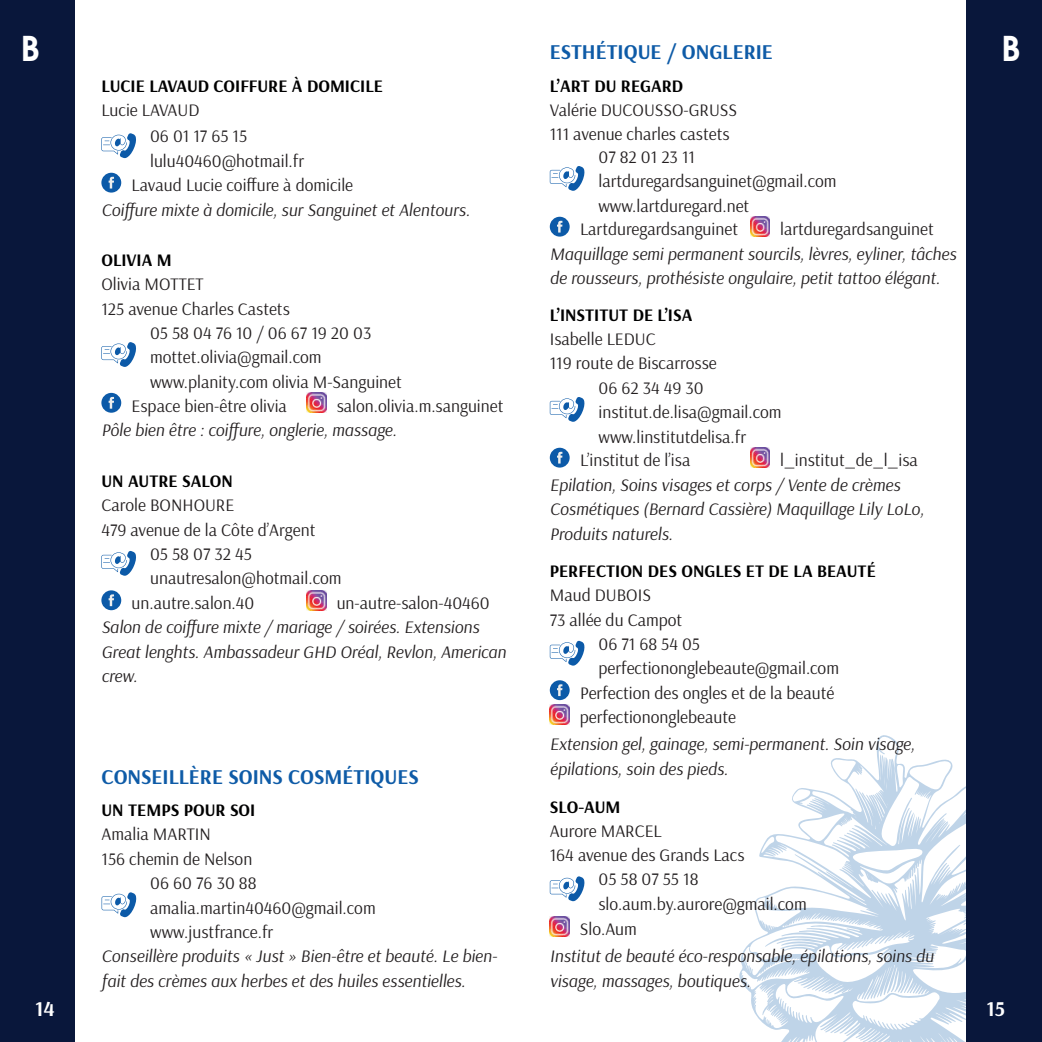
<style>
.page{position:relative;width:1042px;height:1042px;background:#fff}
.page>*{position:absolute;margin:0;border:0;box-sizing:border-box;transform-origin:0 0}
.t1{font:600 35px "Avant Garde IT Cby BT";color:#fff}
.t2{font:700 21px "Arsenal";color:#0e5ba7}
.t3{font:700 21px "Arsenal";color:#fff}
.t4{font:17.5px/26.2px "Arsenal";color:#231f20}
.t5{font:italic 17.5px/24.5px "Arsenal";color:#231f20}
.t6{font:700 17.5px "Arsenal";color:#000001}
</style>
<div class="page">
<svg style="left:739px;top:733px;width:228px;height:309px"></svg>
<div style="left:0;top:0;width:74px;height:1042px;background:#09173b"></div>
<div style="left:967px;top:0;width:75px;height:1042px;background:#09173b"></div>
<img style="left:550px;top:916px;width:20px;height:20px">
<svg style="left:101px;top:133px;width:35px;height:25px"></svg>
<div style="left:101px;top:173px;width:20px;height:20px;background:#0c5aa8;border-radius:50%"></div>
<svg style="left:109px;top:177px;width:5px;height:11px"></svg>
<svg style="left:101px;top:342px;width:35px;height:25px"></svg>
<div style="left:101px;top:393px;width:20px;height:20px;background:#0c5aa8;border-radius:50%"></div>
<svg style="left:109px;top:397px;width:5px;height:12px"></svg>
<img style="left:307px;top:393px;width:19px;height:20px">
<svg style="left:101px;top:551px;width:35px;height:25px"></svg>
<div style="left:101px;top:590px;width:20px;height:20px;background:#0c5aa8;border-radius:50%"></div>
<svg style="left:109px;top:594px;width:5px;height:12px"></svg>
<img style="left:307px;top:590px;width:19px;height:20px">
<svg style="left:102px;top:892px;width:35px;height:25px"></svg>
<svg style="left:550px;top:166px;width:35px;height:25px"></svg>
<div style="left:550px;top:217px;width:20px;height:20px;background:#0c5aa8;border-radius:50%"></div>
<svg style="left:557px;top:221px;width:5px;height:11px"></svg>
<img style="left:750px;top:217px;width:20px;height:20px">
<svg style="left:550px;top:397px;width:35px;height:25px"></svg>
<div style="left:550px;top:448px;width:20px;height:19px;background:#0c5aa8;border-radius:50%"></div>
<svg style="left:557px;top:452px;width:5px;height:11px"></svg>
<img style="left:750px;top:448px;width:20px;height:19px">
<svg style="left:550px;top:641px;width:35px;height:24px"></svg>
<div style="left:550px;top:680px;width:20px;height:20px;background:#0c5aa8;border-radius:50%"></div>
<svg style="left:557px;top:684px;width:5px;height:12px"></svg>
<img style="left:550px;top:704px;width:20px;height:20px">
<svg style="left:550px;top:876px;width:35px;height:25px"></svg>
<h1 class="t1" style="left:21px;top:28px;width:19px">B</h1>
<h1 class="t1" style="left:1001px;top:28px;width:19px">B</h1>
<p class="t2" style="left:550px;top:38px;width:225px">ESTHÉTIQUE / ONGLERIE</p>
<p class="t4" style="left:550px;top:97px;width:189px;line-height:24.5px">Valérie DUCOUSSO-GRUSS<br>111 avenue charles castets</p>
<p class="t6" style="left:101px;top:74px;width:283px">LUCIE LAVAUD COIFFURE À DOMICILE</p>
<p class="t6" style="left:550px;top:74px;width:135px">L’ART DU REGARD</p>
<p class="t4" style="left:150px;top:96px;width:99px;text-indent:-49px">Lucie LAVAUD<br>06 01 17 65 15</p>
<p class="t4" style="left:150px;top:147px;width:155px">lulu40460@hotmail.fr</p>
<p class="t4" style="left:598px;top:143px;width:98px">07 82 01 23 11</p>
<p class="t4" style="left:598px;top:168px;width:240px">lartduregardsanguinet@gmail.com</p>
<p class="t4" style="left:598px;top:192px;width:152px">www.lartduregard.net</p>
<p class="t4" style="left:780px;top:216px;width:155px">lartduregardsanguinet</p>
<p class="t5" style="left:550px;top:242px;width:408px">Maquillage semi permanent sourcils, lèvres, eyliner, tâches de rousseurs, prothésiste ongulaire, petit tattoo élégant.</p>
<p class="t4" style="left:132px;top:172px;width:223px">Lavaud Lucie coiffure à domicile</p>
<p class="t5" style="left:101px;top:198px;width:370px">Coiffure mixte à domicile, sur Sanguinet et Alentours.</p>
<p class="t4" style="left:580px;top:216px;width:160px">Lartduregardsanguinet</p>
<p class="t6" style="left:101px;top:248px;width:72px">OLIVIA M</p>
<p class="t4" style="left:101px;top:271px;width:104px">Olivia MOTTET</p>
<p class="t4" style="left:101px;top:295px;width:190px">125 avenue Charles Castets</p>
<p class="t4" style="left:150px;top:319px;width:223px">05 58 04 76 10 / 06 67 19 20 03</p>
<p class="t4" style="left:150px;top:344px;width:173px">mottet.olivia@gmail.com</p>
<p class="t4" style="left:150px;top:368px;width:253px">www.planity.com olivia M-Sanguinet</p>
<p class="t6" style="left:550px;top:303px;width:144px">L’INSTITUT DE L’ISA</p>
<p class="t4" style="left:550px;top:325px;width:107px">Isabelle LEDUC</p>
<p class="t4" style="left:550px;top:350px;width:169px">119 route de Biscarrosse</p>
<p class="t4" style="left:598px;top:374px;width:107px">06 62 34 49 30</p>
<p class="t4" style="left:598px;top:399px;width:185px">institut.de.lisa@gmail.com</p>
<p class="t4" style="left:598px;top:423px;width:149px">www.linstitutdelisa.fr</p>
<p class="t4" style="left:337px;top:392px;width:168px">salon.olivia.m.sanguinet</p>
<p class="t5" style="left:101px;top:418px;width:297px">Pôle bien être : coiffure, onglerie, massage.</p>
<p class="t4" style="left:132px;top:392px;width:157px">Espace bien-être olivia</p>
<p class="t6" style="left:101px;top:469px;width:133px">UN AUTRE SALON</p>
<p class="t4" style="left:101px;top:492px;width:134px">Carole BONHOURE</p>
<p class="t4" style="left:101px;top:516px;width:215px">479 avenue de la Côte d’Argent</p>
<p class="t4" style="left:150px;top:540px;width:103px">05 58 07 32 45</p>
<p class="t4" style="left:150px;top:565px;width:193px">unautresalon@hotmail.com</p>
<p class="t4" style="left:337px;top:589px;width:155px">un-autre-salon-40460</p>
<p class="t5" style="left:101px;top:615px;width:406px">Salon de coiffure mixte / mariage / soirées. Extensions<br>Great lenghts. Ambassadeur GHD Oréal, Revlon, American crew.</p>
<p class="t4" style="left:132px;top:589px;width:124px">un.autre.salon.40</p>
<p class="t2" style="left:102px;top:762px;width:319px">CONSEILLÈRE SOINS COSMÉTIQUES</p>
<p class="t4" style="left:102px;top:821px;width:111px">Amalia MARTIN</p>
<p class="t4" style="left:102px;top:845px;width:152px">156 chemin de Nelson</p>
<p class="t4" style="left:150px;top:869px;width:108px">06 60 76 30 88</p>
<p class="t4" style="left:150px;top:894px;width:227px">amalia.martin40460@gmail.com</p>
<p class="t4" style="left:150px;top:918px;width:125px">www.justfrance.fr</p>
<p class="t6" style="left:102px;top:798px;width:155px">UN TEMPS POUR SOI</p>
<p class="t5" style="left:102px;top:944px;width:397px">Conseillère produits « Just » Bien-être et beauté. Le bien&shy;fait des crèmes aux herbes et des huiles essentielles.</p>
<p class="t4" style="left:580px;top:447px;width:112px">L’institut de l’isa</p>
<p class="t4" style="left:780px;top:447px;width:139px">l_institut_de_l_isa</p>
<p class="t5" style="left:550px;top:473px;width:376px">Epilation, Soins visages et corps / Vente de crèmes<br>Cosmétiques (Bernard Cassière) Maquillage Lily LoLo,<br>Produits naturels.</p>
<p class="t6" style="left:550px;top:559px;width:327px">PERFECTION DES ONGLES ET DE LA BEAUTÉ</p>
<p class="t4" style="left:550px;top:581px;width:103px">Maud DUBOIS</p>
<p class="t4" style="left:550px;top:606px;width:134px">73 allée du Campot</p>
<p class="t4" style="left:598px;top:630px;width:103px">06 71 68 54 05</p>
<p class="t4" style="left:598px;top:655px;width:242px">perfectiononglebeaute@gmail.com</p>
<p class="t4" style="left:580px;top:679px;width:256px">Perfection des ongles et de la beauté</p>
<p class="t4" style="left:580px;top:704px;width:158px">perfectiononglebeaute</p>
<p class="t5" style="left:550px;top:732px;width:366px">Extension gel, gainage, semi-permanent. Soin visage, épilations, soin des pieds.</p>
<p class="t6" style="left:550px;top:794px;width:72px">SLO-AUM</p>
<p class="t4" style="left:550px;top:817px;width:113px">Aurore MARCEL</p>
<p class="t4" style="left:550px;top:841px;width:196px">164 avenue des Grands Lacs</p>
<p class="t4" style="left:598px;top:866px;width:101px">05 58 07 55 18</p>
<p class="t4" style="left:598px;top:890px;width:210px">slo.aum.by.aurore@gmail.com</p>
<p class="t4" style="left:580px;top:915px;width:59px">Slo.Aum</p>
<p class="t5" style="left:550px;top:944px;width:385px">Institut de beauté éco-responsable, épilations, soins du visage, massages, boutiques.</p>
<p class="t3" style="left:35px;top:994px;width:21px">14</p>
<p class="t3" style="left:986px;top:994px;width:20px">15</p>
</div>
